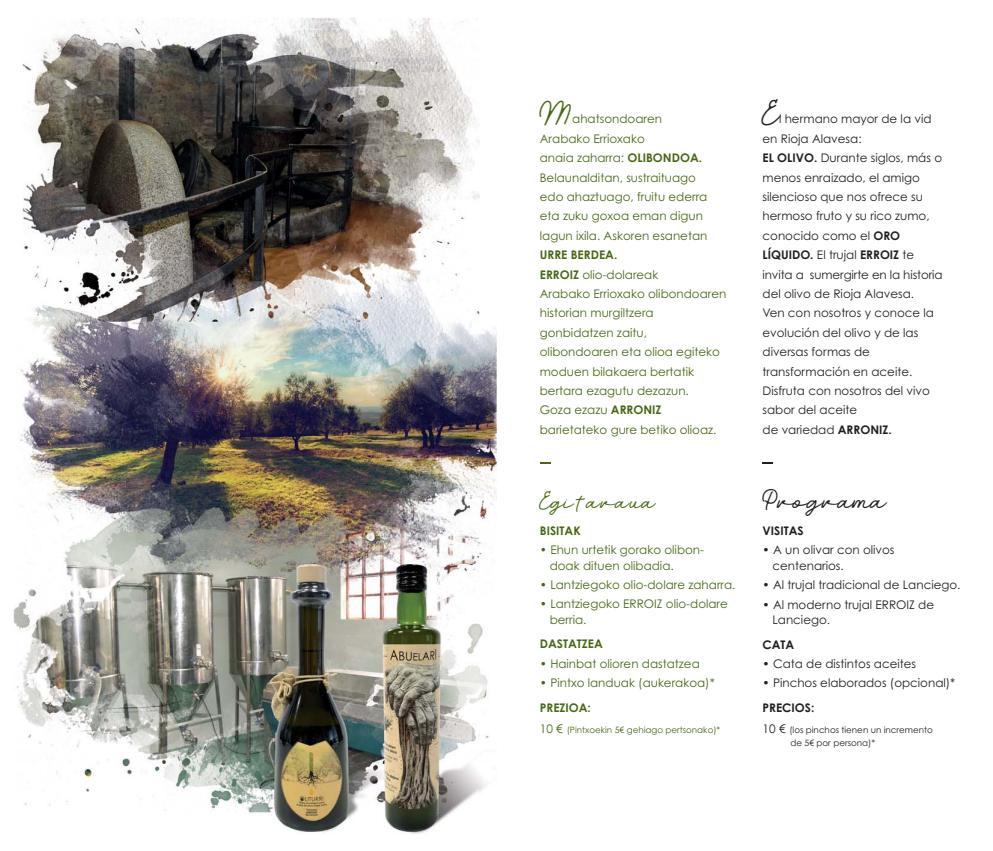
<style>
.page{position:relative;width:993px;height:851px;background:#fff}
.page>*{position:absolute;margin:0;border:0;box-sizing:border-box;transform-origin:0 0}
.t1{font:18.75px "Walkway";color:#231f20}
.t2{font:16.25px "Walkway";letter-spacing:.04em;color:#496815}
.t3{font:11.88px/19.4px "Century Gothic";color:#496815}
.t4{font:11.88px/19.4px "Century Gothic";color:#231f20}
.t5{font:700 11.88px "Century Gothic";color:#496815}
.t6{font:700 11.88px "Century Gothic";color:#231f20}
.t7{font:8.75px/12.5px "Century Gothic";color:#231f20}
.t8{font:8.75px "Century Gothic";color:#496815}
.s1{font-family:"Walkway";font-size:22.5px}
.s2{font-weight:700}
.s3{font-size:11.88px}
</style>
<div class="page">
<img style="left:13px;top:18px;width:483px;height:816px">
<svg style="left:540px;top:462px;width:10px;height:2px"></svg>
<svg style="left:762px;top:462px;width:11px;height:2px"></svg>
<p class="t3" style="left:539px;top:111px;width:169px"><span class="s1">M</span>ahatsondoaren<br>Arabako Errioxako<br>anaia zaharra: <span class="s2">OLIBONDOA.<br></span>Belaunalditan, sustraituago edo ahaztuago, fruitu ederra eta zuku goxoa eman digun lagun ixila. Askoren esanetan</p>
<p class="t3" style="left:539px;top:246px;width:188px"><span class="s2">URRE BERDEA.<br>ERROIZ</span> olio-dolareak<br>Arabako Errioxako olibondoaren historian murgiltzera gonbidatzen zaitu, olibondoaren eta olioa egiteko moduen bilakaera bertatik bertara ezagutu dezazun.<br>Goza ezazu <span class="s2">ARRONIZ </span>barietateko gure betiko olioaz.</p>
<h2 class="t2" style="left:539px;top:495px;width:117px">Egi t araua</h2>
<p class="t5" style="left:539px;top:526px;width:42px">BISITAK</p>
<p class="t3" style="left:549px;top:543px;width:156px;line-height:15.6px;text-indent:-10px">• Ehun urtetik gorako olibon&shy;doak dituen olibadia.</p>
<p class="t3" style="left:539px;top:576px;width:197px">• Lantziegoko olio-dolare zaharra.</p>
<p class="t3" style="left:549px;top:597px;width:180px;line-height:15.6px;text-indent:-10px">• Lantziegoko ERROIZ olio-dolare berria.</p>
<p class="t5" style="left:539px;top:639px;width:64px">DASTATZEA</p>
<p class="t3" style="left:539px;top:655px;width:161px">• Hainbat olioren dastatzea</p>
<p class="t3" style="left:539px;top:674px;width:176px">• Pintxo landuak (aukerakoa)*</p>
<p class="t5" style="left:539px;top:702px;width:53px">PREZIOA:</p>
<p class="t8" style="left:539px;top:726px;width:182px"><span class="s3">10 €</span> (Pintxoekin 5€ gehiago pertsonako)*</p>
<p class="t4" style="left:762px;top:111px;width:182px"><span class="s1">E</span>l hermano mayor de la vid en Rioja Alavesa:<br><span class="s2">EL OLIVO.</span> Durante siglos, más o menos enraizado, el amigo silencioso que nos ofrece su hermoso fruto y su rico zumo, conocido como el <span class="s2">ORO<br>LÍQUIDO.</span> El trujal <span class="s2">ERROIZ</span> te invita a sumergirte en la historia del olivo de Rioja Alavesa.<br>Ven con nosotros y conoce la evolución del olivo y de las diversas formas de transformación en aceite.<br>Disfruta con nosotros del vivo sabor del aceite<br>de variedad <span class="s2">ARRONIZ.</span></p>
<h1 class="t1" style="left:762px;top:493px;width:125px">Programa</h1>
<p class="t6" style="left:762px;top:526px;width:43px">VISITAS</p>
<p class="t4" style="left:772px;top:543px;width:124px;line-height:15.6px;text-indent:-10px">• A un olivar con olivos centenarios.</p>
<p class="t4" style="left:762px;top:576px;width:199px">• Al trujal tradicional de Lanciego.</p>
<p class="t4" style="left:772px;top:597px;width:163px;line-height:15.6px;text-indent:-10px">• Al moderno trujal ERROIZ de<br>Lanciego.</p>
<p class="t6" style="left:762px;top:639px;width:33px">CATA</p>
<p class="t4" style="left:762px;top:655px;width:155px">• Cata de distintos aceites</p>
<p class="t4" style="left:762px;top:674px;width:194px">• Pinchos elaborados (opcional)*</p>
<p class="t6" style="left:762px;top:703px;width:53px">PRECIOS:</p>
<p class="t7" style="left:790px;top:724px;width:144px;text-indent:-28px"><span class="s3">10 €</span> (los pinchos tienen un incremento de 5€ por persona)*</p>
</div>
